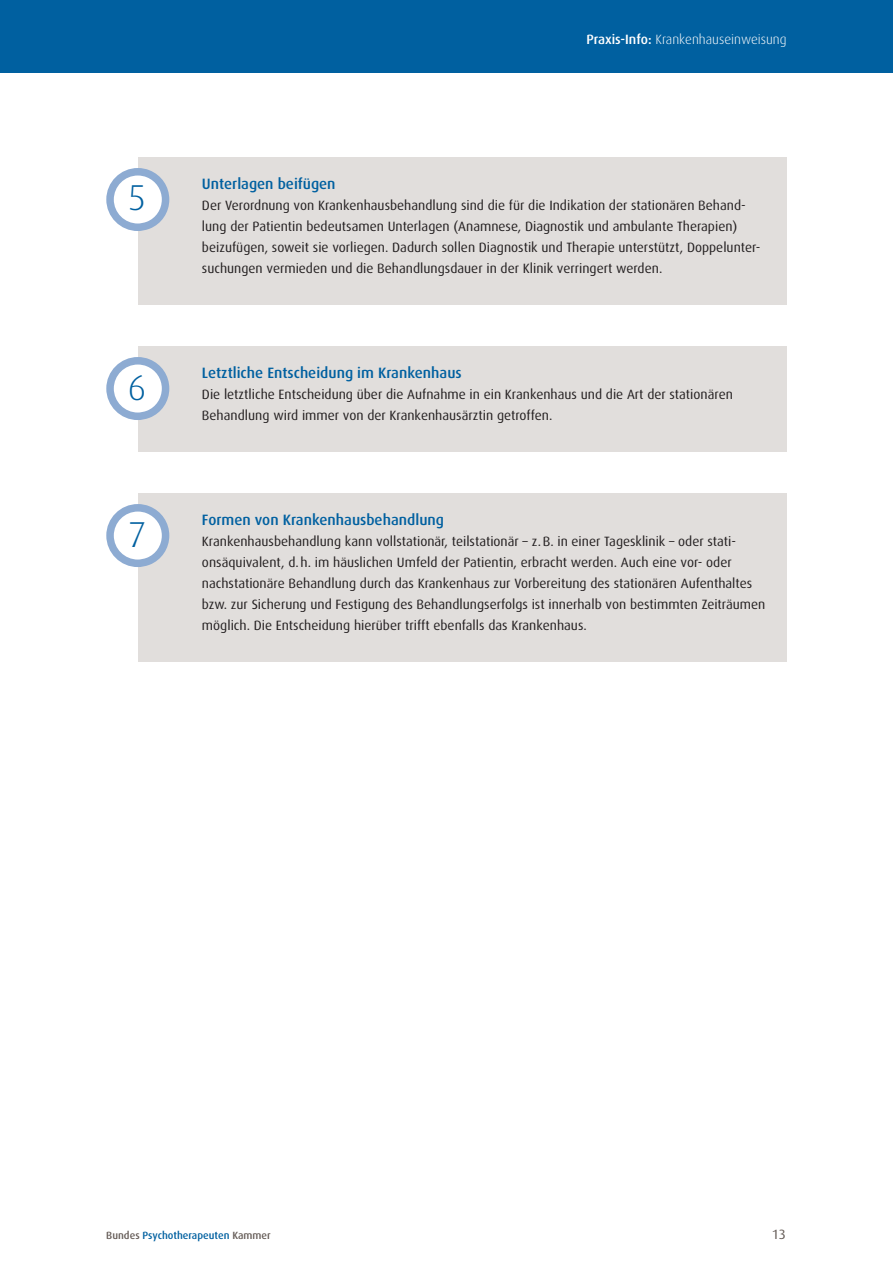
<style>
.page{position:relative;width:893px;height:1263px;background:#fff}
.page>*{position:absolute;margin:0;border:0;box-sizing:border-box;transform-origin:0 0}
.t1{font:300 36px "Dax";color:#0060a0}
.H2_subline{font:500 15px "Dax";color:#0060a0}
.fliesstext{font:13.5px/21px "Dax";color:#231f20}
.t2{font:300 13.5px "Dax";color:#fff}
.t3{font:13.5px "Dax";color:#655c57}
.t4{font:500 10.5px "Dax";color:#0060a0}
.s1{font-weight:500}
.s2{color:#655c57}
</style>
<div class="page">
<div style="left:0;top:0;width:893px;height:72px;background:#0060a0"></div>
<div style="left:138px;top:493px;width:649px;height:168px;background:#e1dedc"></div>
<div style="left:138px;top:346px;width:649px;height:105px;background:#e1dedc"></div>
<div style="left:138px;top:157px;width:649px;height:147px;background:#e1dedc"></div>
<svg style="left:106px;top:168px;width:64px;height:63px"></svg>
<svg style="left:106px;top:357px;width:64px;height:63px"></svg>
<svg style="left:106px;top:504px;width:64px;height:63px"></svg>
<p class="t1" style="left:128px;top:178px;width:20px">5</p>
<p class="t1" style="left:128px;top:367px;width:20px">6</p>
<p class="t1" style="left:128px;top:514px;width:20px">7</p>
<p class="t2" style="left:586px;top:32px;width:202px"><span class="s1">Praxis-Info:</span> Krankenhauseinweisung</p>
<h2 class="H2_subline" style="left:202px;top:175px;width:135px">Unterlagen beifügen</h2>
<p class="fliesstext" style="left:202px;top:195px;width:560px">Der Verordnung von Krankenhausbehandlung sind die für die Indikation der stationären Behand&shy;lung der Patientin bedeutsamen Unterlagen (Anamnese, Diagnostik und ambulante Therapien) beizufügen, soweit sie vorliegen. Dadurch sollen Diagnostik und Therapie unterstützt, Doppelunter&shy;suchungen vermieden und die Behandlungsdauer in der Klinik verringert werden.</p>
<h2 class="H2_subline" style="left:202px;top:364px;width:261px">Letztliche Entscheidung im Krankenhaus</h2>
<p class="fliesstext" style="left:202px;top:384px;width:532px">Die letztliche Entscheidung über die Aufnahme in ein Krankenhaus und die Art der stationären<br>Behandlung wird immer von der Krankenhausärztin getroffen.</p>
<h2 class="H2_subline" style="left:202px;top:511px;width:244px">Formen von Krankenhausbehandlung</h2>
<p class="fliesstext" style="left:202px;top:531px;width:565px">Krankenhausbehandlung kann vollstationär, teilstationär – z.B. in einer Tagesklinik – oder stati&shy;onsäquivalent, d.h. im häuslichen Umfeld der Patientin, erbracht werden. Auch eine vor- oder nachstationäre Behandlung durch das Krankenhaus zur Vorbereitung des stationären Aufenthaltes bzw. zur Sicherung und Festigung des Behandlungserfolgs ist innerhalb von bestimmten Zeiträumen möglich. Die Entscheidung hierüber trifft ebenfalls das Krankenhaus.</p>
<p class="t4" style="left:106px;top:1229px;width:166px"><span class="s2">Bundes</span> Psychotherapeuten <span class="s2">Kammer</span></p>
<p class="t3" style="left:772px;top:1227px;width:16px">13</p>
</div>
